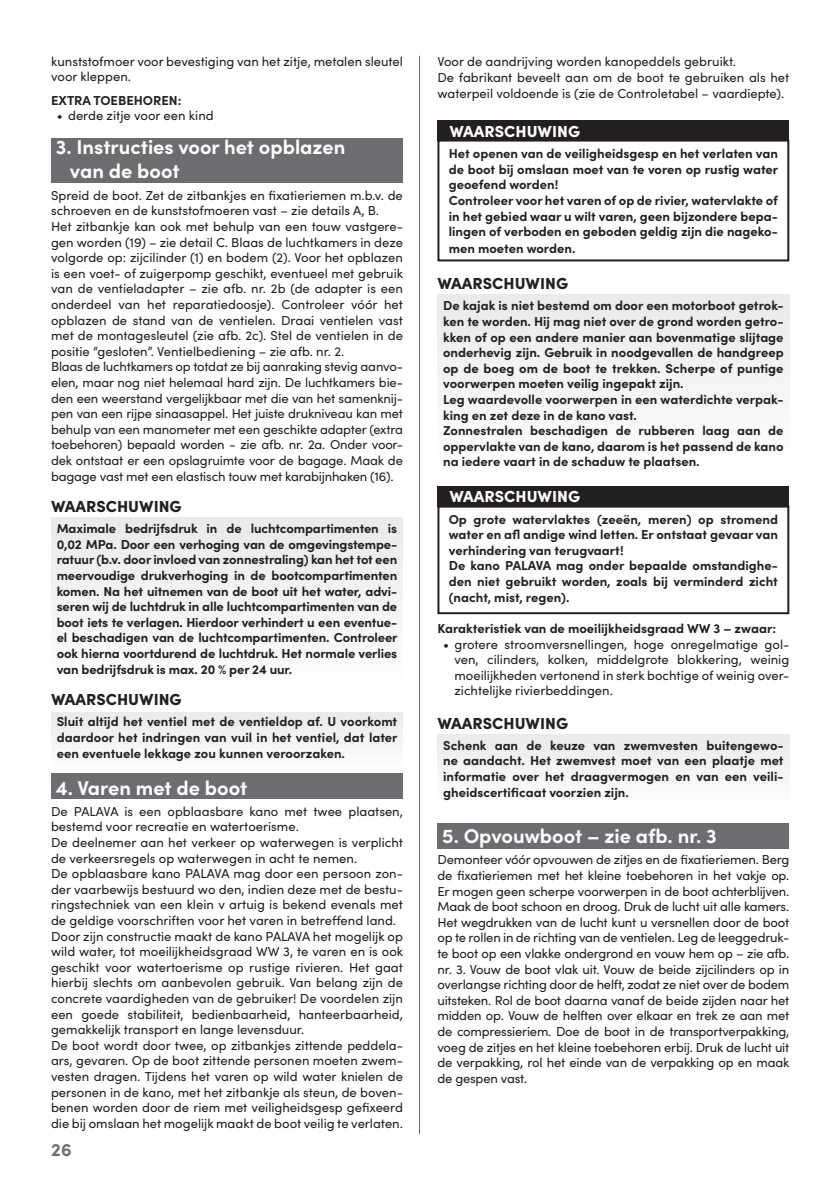
<style>
.page{position:relative;width:840px;height:1191px;background:#fff}
.page>*{position:absolute;margin:0;border:0;box-sizing:border-box;transform-origin:0 0}
.t1{font:700 20px/24px "Sofia Pro";color:#fff}
.t2{font:700 18px "Sofia Pro";color:#6c6d70}
.t3{font:900 16px "Sofia Pro";color:#231f20}
.t4{font:900 16px "Sofia Pro";color:#fff}
.t5{font:13px/15.6px "Sofia Pro";color:#231f20}
.t6{font:700 13px/15.6px "Sofia Pro";color:#231f20;text-align:justify}
</style>
<div class="page">
<div style="left:437px;top:734px;width:351px;height:71px;background:#f3f4f4"></div>
<div style="left:51px;top:712px;width:352px;height:58px;background:#f3f4f4"></div>
<div style="left:51px;top:517px;width:352px;height:172px;background:#f3f4f4"></div>
<div style="left:437px;top:295px;width:351px;height:172px;background:#f3f4f4"></div>
<div style="left:437px;top:487px;width:351px;height:20px;background:#231f20"></div>
<div style="left:437px;top:823px;width:351px;height:26px;background:#6c6d70"></div>
<div style="left:437px;top:121px;width:351px;height:20px;background:#231f20"></div>
<div style="left:51px;top:773px;width:352px;height:26px;background:#6c6d70"></div>
<div style="left:51px;top:138px;width:352px;height:44px;background:#6c6d70"></div>
<hr style="left:419px;top:56px;width:1px;height:1078px;background:#6c6d70">
<div style="left:437px;top:140px;width:351px;height:121px;border:2px solid #231f20"></div>
<div style="left:437px;top:505px;width:351px;height:109px;border:2px solid #231f20"></div>
<p class="t5" style="left:51px;top:53px;width:353px">kunststofmoer voor bevestiging van het zitje, metalen sleutel voor kleppen.</p>
<p class="t6" style="left:51px;top:91px;width:132px">EXTRA TOEBEHOREN:</p>
<p class="t5" style="left:57px;top:107px;width:158px">• derde zitje voor een kind</p>
<h1 class="t1" style="left:70px;top:134px;width:277px;text-indent:-14px">3. Instructies voor het opblazen van de boot</h1>
<p class="t5" style="left:51px;top:187px;width:353px">Spreid de boot. Zet de zitbankjes en fixatieriemen m.b.v. de schroeven en de kunststofmoeren vast – zie details A, B.<br>Het zitbankje kan ook met behulp van een touw vastgere&shy;gen worden (19) – zie detail C. Blaas de luchtkamers in deze volgorde op: zijcilinder (1) en bodem (2). Voor het opblazen is een voet- of zuigerpomp geschikt, eventueel met gebruik van de ventieladapter – zie afb. nr. 2b (de adapter is een onderdeel van het reparatiedoosje). Controleer vóór het opblazen de stand van de ventielen. Draai ventielen vast met de montagesleutel (zie afb. 2c). Stel de ventielen in de positie “gesloten”. Ventielbediening – zie afb. nr. 2.<br>Blaas de luchtkamers op totdat ze bij aanraking stevig aanvo&shy;elen, maar nog niet helemaal hard zijn. De luchtkamers bie&shy;den een weerstand vergelijkbaar met die van het samenknij&shy;pen van een rijpe sinaasappel. Het juiste drukniveau kan met behulp van een manometer met een geschikte adapter (extra toebehoren) bepaald worden - zie afb. nr. 2a. Onder voor&shy;dek ontstaat er een opslagruimte voor de bagage. Maak de bagage vast met een elastisch touw met karabijnhaken (16).</p>
<p class="t3" style="left:51px;top:493px;width:132px">WAARSCHUWING</p>
<p class="t6" style="left:57px;top:520px;width:342px">Maximale bedrijfsdruk in de luchtcompartimenten is 0,02 MPa. Door een verhoging van de omgevingstempe&shy;ratuur (b.v. door invloed van zonnestraling) kan het tot een meervoudige drukverhoging in de bootcompartimenten komen. Na het uitnemen van de boot uit het water, advi&shy;seren wij de luchtdruk in alle luchtcompartimenten van de boot iets te verlagen. Hierdoor verhindert u een eventue&shy;el beschadigen van de luchtcompartimenten. Controleer ook hierna voortdurend de luchtdruk. Het normale verlies van bedrijfsdruk is max. 20 % per 24 uur.</p>
<p class="t3" style="left:51px;top:686px;width:132px">WAARSCHUWING</p>
<p class="t6" style="left:57px;top:712px;width:342px;line-height:16.2px">Sluit altijd het ventiel met de ventieldop af. U voorkomt daardoor het indringen van vuil in het ventiel, dat later een eventuele lekkage zou kunnen veroorzaken.</p>
<h1 class="t1" style="left:56px;top:774px;width:193px">4. Varen met de boot</h1>
<p class="t5" style="left:51px;top:802px;width:353px">De PALAVA is een opblaasbare kano met twee plaatsen, bestemd voor recreatie en watertoerisme.<br>De deelnemer aan het verkeer op waterwegen is verplicht de verkeersregels op waterwegen in acht te nemen.<br>De opblaasbare kano PALAVA mag door een persoon zon&shy;der vaarbewijs bestuurd wo den, indien deze met de bestu&shy;ringstechniek van een klein v artuig is bekend evenals met de geldige voorschriften voor het varen in betreffend land.<br>Door zijn constructie maakt de kano PALAVA het mogelijk op wild water, tot moeilijkheidsgraad WW 3, te varen en is ook geschikt voor watertoerisme op rustige rivieren. Het gaat hierbij slechts om aanbevolen gebruik. Van belang zijn de concrete vaardigheden van de gebruiker! De voordelen zijn een goede stabiliteit, bedienbaarheid, hanteerbaarheid, gemakkelijk transport en lange levensduur.<br>De boot wordt door twee, op zitbankjes zittende peddela&shy;ars, gevaren. Op de boot zittende personen moeten zwem&shy;vesten dragen. Tijdens het varen op wild water knielen de personen in de kano, met het zitbankje als steun, de boven&shy;benen worden door de riem met veiligheidsgesp gefixeerd die bij omslaan het mogelijk maakt de boot veilig te verlaten.</p>
<h2 class="t2" style="left:51px;top:1135px;width:22px">26</h2>
<p class="t5" style="left:437px;top:53px;width:353px;line-height:16.2px">Voor de aandrijving worden kanopeddels gebruikt.<br>De fabrikant beveelt aan om de boot te gebruiken als het waterpeil voldoende is (zie de Controletabel – vaardiepte).</p>
<p class="t4" style="left:449px;top:119px;width:132px">WAARSCHUWING</p>
<p class="t6" style="left:448px;top:145px;width:331px;text-align:left">Het openen van de veiligheidsgesp en het verlaten van de boot bij omslaan moet van te voren op rustig water geoefend worden!<br>Controleer voor het varen of op de rivier, watervlakte of in het gebied waar u wilt varen, geen bijzondere bepa&shy;lingen of verboden en geboden geldig zijn die nageko&shy;men moeten worden.</p>
<p class="t3" style="left:437px;top:271px;width:132px">WAARSCHUWING</p>
<p class="t6" style="left:443px;top:297px;width:342px;text-align:left">De kajak is niet bestemd om door een motorboot getrok&shy;ken te worden. Hij mag niet over de grond worden getro&shy;kken of op een andere manier aan bovenmatige slijtage onderhevig zijn. Gebruik in noodgevallen de handgreep op de boeg om de boot te trekken. Scherpe of puntige voorwerpen moeten veilig ingepakt zijn.<br>Leg waardevolle voorwerpen in een waterdichte verpak&shy;king en zet deze in de kano vast.<br>Zonnestralen beschadigen de rubberen laag aan de oppervlakte van de kano, daarom is het passend de kano na iedere vaart in de schaduw te plaatsen.</p>
<p class="t4" style="left:449px;top:484px;width:132px">WAARSCHUWING</p>
<p class="t6" style="left:448px;top:510px;width:330px;text-align:left">Op grote watervlaktes (zeeën, meren) op stromend water en afl andige wind letten. Er ontstaat gevaar van verhindering van terugvaart!<br>De kano PALAVA mag onder bepaalde omstandighe&shy;den niet gebruikt worden, zoals bij verminderd zicht (nacht, mist, regen).</p>
<p class="t6" style="left:437px;top:619px;width:340px">Karakteristiek van de moeilijkheidsgraad WW 3 – zwaar:</p>
<p class="t5" style="left:454px;top:635px;width:336px;text-align:justify;text-indent:-11px">• grotere stroomversnellingen, hoge onregelmatige gol&shy;ven, cilinders, kolken, middelgrote blokkering, weinig moeilijkheden vertonend in sterk bochtige of weinig over&shy;zichtelijke rivierbeddingen.</p>
<p class="t3" style="left:437px;top:710px;width:132px">WAARSCHUWING</p>
<p class="t6" style="left:443px;top:736px;width:342px">Schenk aan de keuze van zwemvesten buitengewo&shy;ne aandacht. Het zwemvest moet van een plaatje met informatie over het draagvermogen en van een veili&shy;gheidscertificaat voorzien zijn.</p>
<h1 class="t1" style="left:442px;top:822px;width:276px">5. Opvouwboot – zie afb. nr. 3</h1>
<p class="t5" style="left:437px;top:851px;width:353px;text-align:justify">Demonteer vóór opvouwen de zitjes en de fixatieriemen. Berg de fixatieriemen met het kleine toebehoren in het vakje op.<br>Er mogen geen scherpe voorwerpen in de boot achterblijven.<br>Maak de boot schoon en droog. Druk de lucht uit alle kamers.<br>Het wegdrukken van de lucht kunt u versnellen door de boot op te rollen in de richting van de ventielen. Leg de leeggedruk&shy;te boot op een vlakke ondergrond en vouw hem op – zie afb. nr. 3. Vouw de boot vlak uit. Vouw de beide zijcilinders op in overlangse richting door de helft, zodat ze niet over de bodem uitsteken. Rol de boot daarna vanaf de beide zijden naar het midden op. Vouw de helften over elkaar en trek ze aan met de compressieriem. Doe de boot in de transportverpakking, voeg de zitjes en het kleine toebehoren erbij. Druk de lucht uit de verpakking, rol het einde van de verpakking op en maak de gespen vast.</p>
</div>
